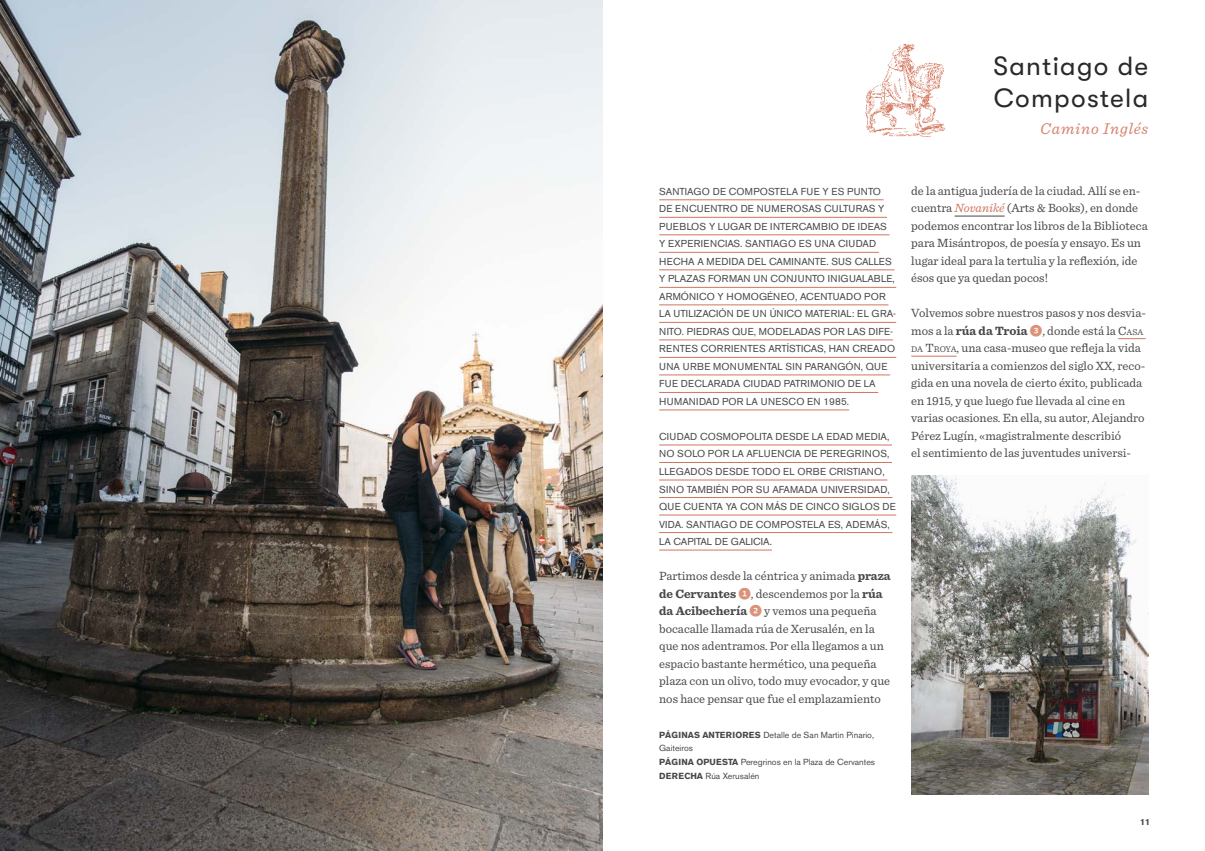
<style>
.page{position:relative;width:1205px;height:851px;background:#fff}
.page>*{position:absolute;margin:0;border:0;box-sizing:border-box;transform-origin:0 0}
.t1{font:26.25px/31.5px "GT Walsheim";letter-spacing:.05em;color:#292929}
.t2{font:italic 16.25px "Sentinel";letter-spacing:.05em;color:#d6836d}
.Intro{font:12.5px/17.5px "Sentinel";color:#484848}
.Intro-2{font:10px/17.5px "Akzidenz Grotesk BE";letter-spacing:.02em;color:#484848}
.t3{font:8.75px/13.8px "Akzidenz Grotesk BE";color:#484848}
.t4{font:700 8.75px "Akzidenz Grotesk BE";color:#484848}
.s1{font-weight:700}
.s2{font-family:"Whitney Index Black Round Bd";color:#db9279}
.s3{font-style:italic;color:#d27460}
.s4{font-style:inherit}
.s5{font-size:8.75px}
</style>
<div class="page">
<img style="left:911px;top:475px;width:237px;height:319px">
<hr style="left:659px;top:199px;width:224px;height:1px;background:#d27460">
<hr style="left:659px;top:217px;width:228px;height:1px;background:#d27460">
<hr style="left:659px;top:234px;width:230px;height:1px;background:#d27460">
<hr style="left:659px;top:252px;width:220px;height:1px;background:#d27460">
<hr style="left:659px;top:269px;width:235px;height:1px;background:#d27460">
<hr style="left:659px;top:287px;width:237px;height:1px;background:#d27460">
<hr style="left:659px;top:304px;width:229px;height:1px;background:#d27460">
<hr style="left:659px;top:322px;width:237px;height:1px;background:#d27460">
<hr style="left:659px;top:339px;width:234px;height:1px;background:#d27460">
<hr style="left:659px;top:357px;width:237px;height:1px;background:#d27460">
<hr style="left:659px;top:374px;width:231px;height:1px;background:#d27460">
<hr style="left:659px;top:392px;width:219px;height:1px;background:#d27460">
<hr style="left:659px;top:409px;width:190px;height:1px;background:#d27460">
<hr style="left:659px;top:444px;width:233px;height:1px;background:#d27460">
<hr style="left:659px;top:462px;width:233px;height:1px;background:#d27460">
<hr style="left:659px;top:479px;width:228px;height:1px;background:#d27460">
<hr style="left:659px;top:497px;width:233px;height:1px;background:#d27460">
<hr style="left:659px;top:514px;width:237px;height:1px;background:#d27460">
<hr style="left:659px;top:532px;width:233px;height:1px;background:#d27460">
<hr style="left:659px;top:549px;width:113px;height:1px;background:#d27460">
<hr style="left:954px;top:216px;width:50px;height:1px;background:#484848">
<svg style="left:1118px;top:338px;width:27px;height:1px"></svg>
<hr style="left:911px;top:356px;width:45px;height:1px;background:#d27460">
<img style="left:0;top:0;width:602px;height:850px">
<img style="left:865px;top:44px;width:81px;height:93px">
<p class="t1" style="left:993px;top:50px;width:156px">Santiago de<br>Compostela</p>
<p class="t2" style="left:1040px;top:117px;width:109px">Camino Inglés</p>
<p class="Intro-2" style="left:659px;top:182px;width:238px">SANTIAGO DE COMPOSTELA FUE Y ES PUNTO DE ENCUENTRO DE NUMEROSAS CULTURAS Y PUEBLOS Y LUGAR DE INTERCAMBIO DE IDEAS<br>Y EXPERIENCIAS. SANTIAGO ES UNA CIUDAD HECHA A MEDIDA DEL CAMINANTE. SUS CALLES Y PLAZAS FORMAN UN CONJUNTO INIGUALABLE, ARMÓNICO Y HOMOGÉNEO, ACENTUADO POR LA UTILIZACIÓN DE UN ÚNICO MATERIAL: EL GRA-NITO. PIEDRAS QUE, MODELADAS POR LAS DIFE-RENTES CORRIENTES ARTÍSTICAS, HAN CREADO UNA URBE MONUMENTAL SIN PARANGÓN, QUE FUE DECLARADA CIUDAD PATRIMONIO DE LA HUMANIDAD POR LA UNESCO EN 1985.</p>
<p class="Intro-2" style="left:659px;top:427px;width:238px">CIUDAD COSMOPOLITA DESDE LA EDAD MEDIA, NO SOLO POR LA AFLUENCIA DE PEREGRINOS, LLEGADOS DESDE TODO EL ORBE CRISTIANO, SINO TAMBIÉN POR SU AFAMADA UNIVERSIDAD, QUE CUENTA YA CON MÁS DE CINCO SIGLOS DE VIDA. SANTIAGO DE COMPOSTELA ES, ADEMÁS, LA CAPITAL DE GALICIA.</p>
<p class="Intro" style="left:659px;top:566px;width:233px">Partimos desde la céntrica y animada <span class="s1">praza de Cervantes</span> <span class="s2">1</span>, descendemos por la <span class="s1">rúa da Acibechería</span> <span class="s2">2</span> y vemos una pequeña bocacalle llamada rúa de Xerusalén, en la que nos adentramos. Por ella llegamos a un espacio bastante hermético, una pequeña plaza con un olivo, todo muy evocador, y que nos hace pensar que fue el emplazamiento</p>
<p class="t3" style="left:659px;top:727px;width:217px"><span class="s1">PÁGINAS ANTERIORES</span> Detalle de San Martin Pinario, Gaiteiros<br><span class="s1">PÁGINA OPUESTA</span> Peregrinos en la Plaza de Cervantes <span class="s1">DERECHA</span> Rúa Xerusalén</p>
<p class="Intro" style="left:911px;top:181px;width:238px">de la antigua judería de la ciudad. Allí se en&shy;cuentra <span class="s3">Novaniké</span> (Arts &amp; Books), en donde podemos encontrar los libros de la Biblioteca para Misántropos, de poesía y ensayo. Es un lugar ideal para la tertulia y la reflexión, ¡de ésos que ya quedan pocos!</p>
<p class="Intro" style="left:911px;top:303px;width:236px">Volvemos sobre nuestros pasos y nos desvia&shy;mos a la <span class="s1">rúa da Troia</span> <span class="s2">3</span>, donde está la <span class="s4">C</span><span class="s5">ASA DA</span> <span class="s4">T</span><span class="s5">ROYA</span>, una casa-museo que refleja la vida universitaria a comienzos del siglo XX, reco&shy;gida en una novela de cierto éxito, publicada en 1915, y que luego fue llevada al cine en varias ocasiones. En ella, su autor, Alejandro Pérez Lugín, «magistralmente describió<br>el sentimiento de las juventudes universi-</p>
<p class="t4" style="left:1140px;top:817px;width:11px">11</p>
</div>
